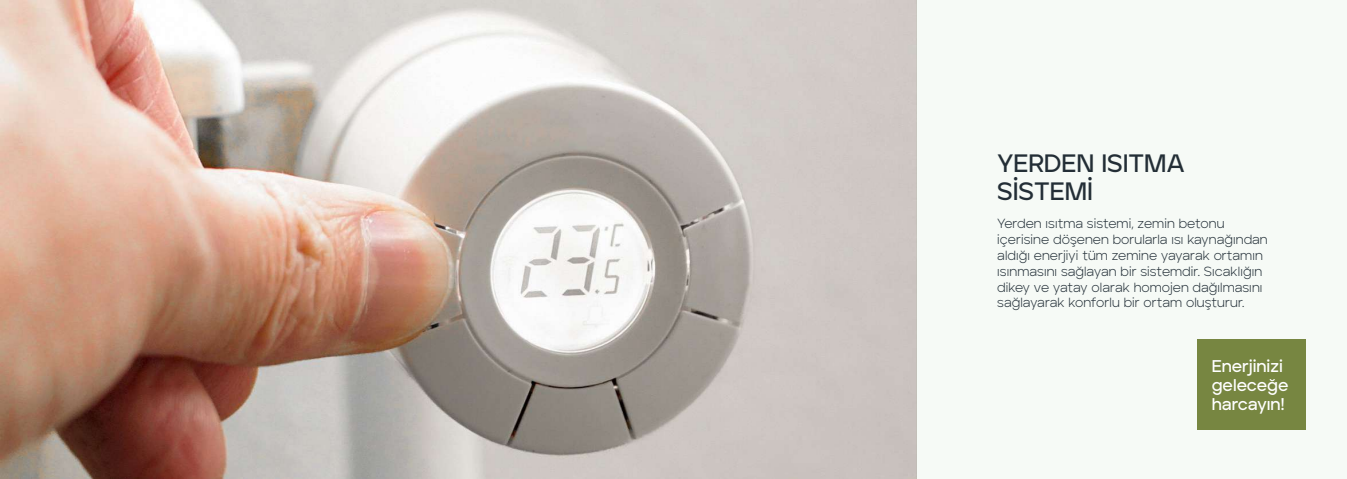
<style>
.page{position:relative;width:1347px;height:479px;background:#fff}
.page>*{position:absolute;margin:0;border:0;box-sizing:border-box;transform-origin:0 0}
.t1{font:600 25px/28.1px "Aventa";color:#232e36}
.t2{font:600 16.88px/19px "Aventa";color:#fff}
.t3{font:300 13.19px/15.8px "Aventa";letter-spacing:.01em;color:#222e37}
</style>
<div class="page">
<img style="left:0;top:0;width:916px;height:478px">
<div style="left:916px;top:0;width:430px;height:478px;background:#f6faf6"></div>
<div style="left:1197px;top:339px;width:108px;height:91px;background:#778641"></div>
<h1 class="t1" style="left:997px;top:149px;width:189px">YERDEN ISITMA<br>SİSTEMİ</h1>
<p class="t3" style="left:997px;top:215px;width:272px">Yerden ısıtma sistemi, zemin betonu içerisine döşenen borularla ısı kaynağından aldığı enerjiyi tüm zemine yayarak ortamın ısınmasını sağlayan bir sistemdir. Sıcaklığın dikey ve yatay olarak homojen dağılmasını sağlayarak konforlu bir ortam oluşturur.</p>
<p class="t2" style="left:1211px;top:356px;width:78px">Enerjinizi geleceğe harcayın!</p>
</div>
